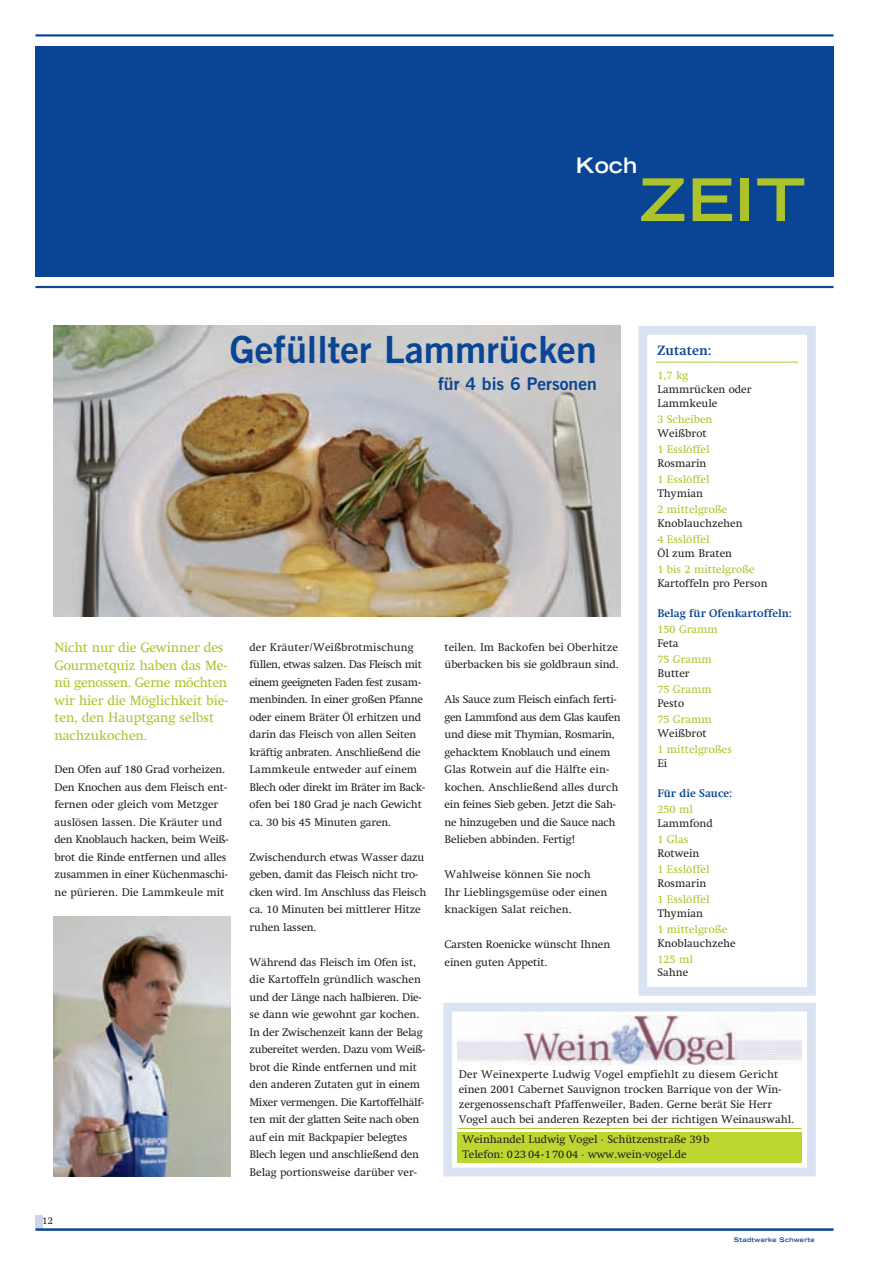
<style>
.page{position:relative;width:869px;height:1265px;background:#fff}
.page>*{position:absolute;margin:0;border:0;box-sizing:border-box;transform-origin:0 0}
.t1{font:700 expanded 58.75px "Trade Gothic LT Std";color:#acc32b}
.t2{font:37.5px "Trade Gothic Bold Two";color:#094594}
.t3{font:700 expanded 21.25px "Trade Gothic LT Std";color:#fff}
.t4{font:17.5px "Trade Gothic Bold Two";color:#094594}
.t5{font:13.75px/17.5px "Swift Com";letter-spacing:-.01em;color:#acc32b}
.t6{font:700 13.75px "Swift Com";color:#094594}
.t7{font:11.25px/17.5px "Swift Com";letter-spacing:-.01em;color:#231f20}
.t8{font:11.25px "Swift Com";color:#acc32b}
.t9{font:700 11.25px "Swift Com";color:#094594}
.t10{font:10px "Swift Com";color:#231f20}
.t11{font:700 expanded 6.25px "Trade Gothic LT Std";letter-spacing:.035em;color:#094594}
</style>
<div class="page">
<hr style="left:35px;top:34px;width:798px;height:3px;background:#094594">
<hr style="left:35px;top:286px;width:798px;height:2px;background:#094594">
<div style="left:35px;top:46px;width:798px;height:230px;background:#094594"></div>
<div style="left:35px;top:1215px;width:8px;height:15px;background:#d1d3e8"></div>
<hr style="left:35px;top:1228px;width:798px;height:3px;background:#094594">
<div style="left:638px;top:326px;width:177px;height:670px;border:9px solid #d9e3f2"></div>
<hr style="left:656px;top:362px;width:141px;height:1px;background:#acc32b">
<img style="left:53px;top:326px;width:567px;height:291px">
<div style="left:443px;top:1003px;width:372px;height:173px;border:9px solid #d9e3f2"></div>
<div style="left:457px;top:1132px;width:344px;height:30px;background:#bed630"></div>
<hr style="left:457px;top:1128px;width:344px;height:1px;background:#acc32b">
<img style="left:457px;top:1015px;width:344px;height:50px">
<img style="left:53px;top:916px;width:177px;height:260px">
<h3 class="t3" style="left:575px;top:157px;width:63px">Koch</h3>
<h1 class="t1" style="left:639px;top:178px;width:167px">ZEIT</h1>
<h2 class="t2" style="left:230px;top:336px;width:368px">Gefüllter Lammrücken</h2>
<h3 class="t4" style="left:438px;top:378px;width:160px">für 4 bis 6 Personen</h3>
<p class="t6" style="left:657px;top:342px;width:56px">Zutaten:</p>
<p class="t8" style="left:657px;top:369px;width:33px">1,7 kg</p>
<p class="t7" style="left:657px;top:382px;width:96px;line-height:13.8px">Lammrücken oder<br>Lammkeule</p>
<p class="t8" style="left:657px;top:413px;width:57px">3 Scheiben</p>
<p class="t7" style="left:657px;top:424px;width:51px">Weißbrot</p>
<p class="t8" style="left:657px;top:443px;width:54px">1 Esslöffel</p>
<p class="t7" style="left:657px;top:454px;width:50px">Rosmarin</p>
<p class="t8" style="left:657px;top:473px;width:54px">1 Esslöffel</p>
<p class="t7" style="left:657px;top:484px;width:47px">Thymian</p>
<p class="t8" style="left:657px;top:503px;width:71px">2 mittelgroße</p>
<p class="t7" style="left:657px;top:514px;width:87px">Knoblauchzehen</p>
<p class="t8" style="left:657px;top:533px;width:54px">4 Esslöffel</p>
<p class="t7" style="left:657px;top:544px;width:76px">Öl zum Braten</p>
<p class="t8" style="left:657px;top:563px;width:99px">1 bis 2 mittelgroße</p>
<p class="t7" style="left:657px;top:574px;width:112px">Kartoffeln pro Person</p>
<p class="t9" style="left:657px;top:606px;width:136px">Belag für Ofenkartoffeln:</p>
<p class="t8" style="left:657px;top:623px;width:62px">150 Gramm</p>
<p class="t7" style="left:657px;top:634px;width:23px">Feta</p>
<p class="t8" style="left:657px;top:653px;width:56px">75 Gramm</p>
<p class="t7" style="left:657px;top:664px;width:34px">Butter</p>
<p class="t8" style="left:657px;top:683px;width:56px">75 Gramm</p>
<p class="t7" style="left:657px;top:694px;width:28px">Pesto</p>
<p class="t8" style="left:657px;top:712px;width:56px">75 Gramm</p>
<p class="t7" style="left:657px;top:724px;width:51px">Weißbrot</p>
<p class="t8" style="left:657px;top:742px;width:76px">1 mittelgroßes</p>
<p class="t7" style="left:657px;top:754px;width:11px">Ei</p>
<p class="t9" style="left:657px;top:786px;width:76px">Für die Sauce:</p>
<p class="t8" style="left:657px;top:802px;width:37px">250 ml</p>
<p class="t7" style="left:657px;top:814px;width:57px">Lammfond</p>
<p class="t8" style="left:657px;top:832px;width:33px">1 Glas</p>
<p class="t7" style="left:657px;top:844px;width:43px">Rotwein</p>
<p class="t8" style="left:657px;top:862px;width:54px">1 Esslöffel</p>
<p class="t7" style="left:657px;top:874px;width:50px">Rosmarin</p>
<p class="t8" style="left:657px;top:892px;width:54px">1 Esslöffel</p>
<p class="t7" style="left:657px;top:904px;width:47px">Thymian</p>
<p class="t8" style="left:657px;top:922px;width:71px">1 mittelgroße</p>
<p class="t7" style="left:657px;top:934px;width:80px">Knoblauchzehe</p>
<p class="t8" style="left:657px;top:952px;width:37px">125 ml</p>
<p class="t7" style="left:657px;top:964px;width:32px">Sahne</p>
<p class="t7" style="left:249px;top:638px;width:177px">der Kräuter/Weißbrotmischung füllen, etwas salzen. Das Fleisch mit einem geeigneten Faden fest zusam&shy;menbinden. In einer großen Pfanne oder einem Bräter Öl erhitzen und darin das Fleisch von allen Seiten kräftig anbraten. Anschließend die Lammkeule entweder auf einem Blech oder direkt im Bräter im Back&shy;ofen bei 180 Grad je nach Gewicht ca. 30 bis 45 Minuten garen.</p>
<p class="t7" style="left:249px;top:848px;width:178px">Zwischendurch etwas Wasser dazu geben, damit das Fleisch nicht tro&shy;cken wird. Im Anschluss das Fleisch ca. 10 Minuten bei mittlerer Hitze ruhen lassen.</p>
<p class="t7" style="left:249px;top:953px;width:177px">Während das Fleisch im Ofen ist, die Kartoffeln gründlich waschen und der Länge nach halbieren. Die&shy;se dann wie gewohnt gar kochen.<br>In der Zwischenzeit kann der Belag zubereitet werden. Dazu vom Weiß&shy;brot die Rinde entfernen und mit den anderen Zutaten gut in einem Mixer vermengen. Die Kartoffelhälf&shy;ten mit der glatten Seite nach oben auf ein mit Backpapier belegtes Blech legen und anschließend den Belag portionsweise darüber ver-</p>
<p class="t7" style="left:444px;top:638px;width:176px">teilen. Im Backofen bei Oberhitze überbacken bis sie goldbraun sind.</p>
<p class="t7" style="left:444px;top:691px;width:177px">Als Sauce zum Fleisch einfach ferti&shy;gen Lammfond aus dem Glas kaufen und diese mit Thymian, Rosmarin, gehacktem Knoblauch und einem<br>Glas Rotwein auf die Hälfte ein&shy;kochen. Anschließend alles durch ein feines Sieb geben. Jetzt die Sah&shy;ne hinzugeben und die Sauce nach<br>Belieben abbinden. Fertig!</p>
<p class="t7" style="left:444px;top:866px;width:164px">Wahlweise können Sie noch<br>Ihr Lieblingsgemüse oder einen knackigen Salat reichen.</p>
<p class="t7" style="left:444px;top:936px;width:167px">Carsten Roenicke wünscht Ihnen einen guten Appetit.</p>
<p class="t5" style="left:54px;top:639px;width:175px">Nicht nur die Gewinner des<br>Gourmetquiz haben das Me&shy;nü genossen. Gerne möchten wir hier die Möglichkeit bie&shy;ten, den Hauptgang selbst nachzukochen.</p>
<p class="t7" style="left:54px;top:761px;width:175px">Den Ofen auf 180 Grad vorheizen.<br>Den Knochen aus dem Fleisch ent&shy;fernen oder gleich vom Metzger auslösen lassen. Die Kräuter und den Knoblauch hacken, beim Weiß&shy;brot die Rinde entfernen und alles zusammen in einer Küchenmaschi&shy;ne pürieren. Die Lammkeule mit</p>
<p class="t7" style="left:458px;top:1066px;width:337px;line-height:15px">Der Weinexperte Ludwig Vogel empfiehlt zu diesem Gericht einen 2001 Cabernet Sauvignon trocken Barrique von der Win&shy;zergenossenschaft Pfaffenweiler, Baden. Gerne berät Sie Herr Vogel auch bei anderen Rezepten bei der richtigen Weinauswahl.</p>
<p class="t7" style="left:462px;top:1132px;width:248px;line-height:15px">Weinhandel Ludwig Vogel · Schützenstraße 39b<br>Telefon: 023 04-170 04 · www.wein-vogel.de</p>
<p class="t10" style="left:42px;top:1215px;width:12px">12</p>
<p class="t11" style="left:733px;top:1238px;width:82px">Stadtwerke Schwerte</p>
</div>
